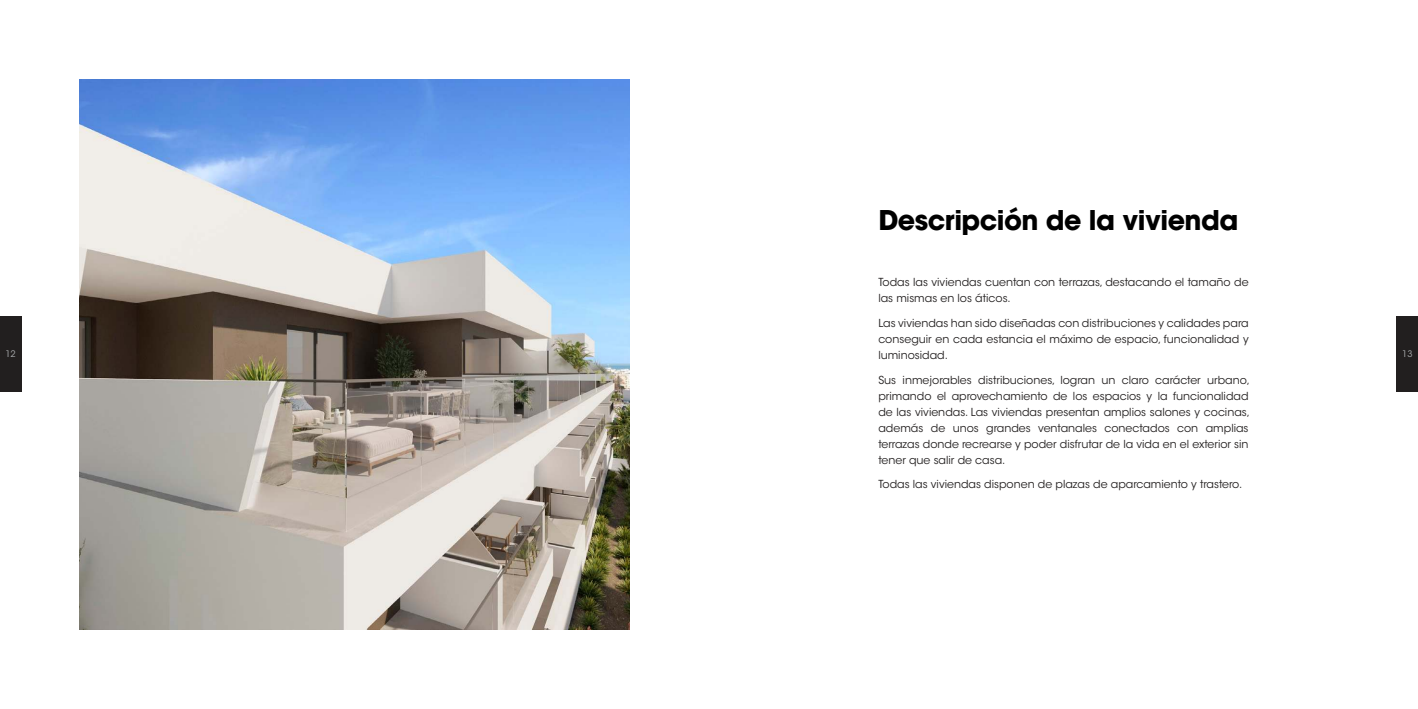
<style>
.page{position:relative;width:1418px;height:709px;background:#fff}
.page>*{position:absolute;margin:0;border:0;box-sizing:border-box;transform-origin:0 0}
.t1{font:700 27px "ITC Avant Garde Std";letter-spacing:-.02em;color:#000}
.t2{font:11px/16px "ITC Avant Garde Std";color:#221f1f}
.t3{font:9px "ITC Avant Garde Std";color:#a7a9ab}
</style>
<div class="page">
<div style="left:0;top:317px;width:21px;height:75px;background:#221f1f"></div>
<div style="left:1396px;top:317px;width:21px;height:75px;background:#221f1f"></div>
<img style="left:79px;top:79px;width:550px;height:550px">
<h1 class="t1" style="left:878px;top:207px;width:361px">Descripción de la vivienda</h1>
<p class="t2" style="left:878px;top:274px;width:372px">Todas las viviendas cuentan con terrazas, destacando el tamaño de las mismas en los áticos.</p>
<p class="t2" style="left:878px;top:315px;width:372px;text-align:justify">Las viviendas han sido diseñadas con distribuciones y calidades para conseguir en cada estancia el máximo de espacio, funcionalidad y luminosidad.</p>
<p class="t2" style="left:878px;top:372px;width:373px">Sus inmejorables distribuciones, logran un claro carácter urbano, primando el aprovechamiento de los espacios y la funcionalidad de las viviendas. Las viviendas presentan amplios salones y cocinas, además de unos grandes ventanales conectados con amplias terrazas donde recrearse y poder disfrutar de la vida en el exterior sin tener que salir de casa.</p>
<p class="t2" style="left:878px;top:476px;width:365px">Todas las viviendas disponen de plazas de aparcamiento y trastero.</p>
<p class="t3" style="left:5px;top:348px;width:12px">12</p>
<p class="t3" style="left:1402px;top:348px;width:12px">13</p>
</div>
